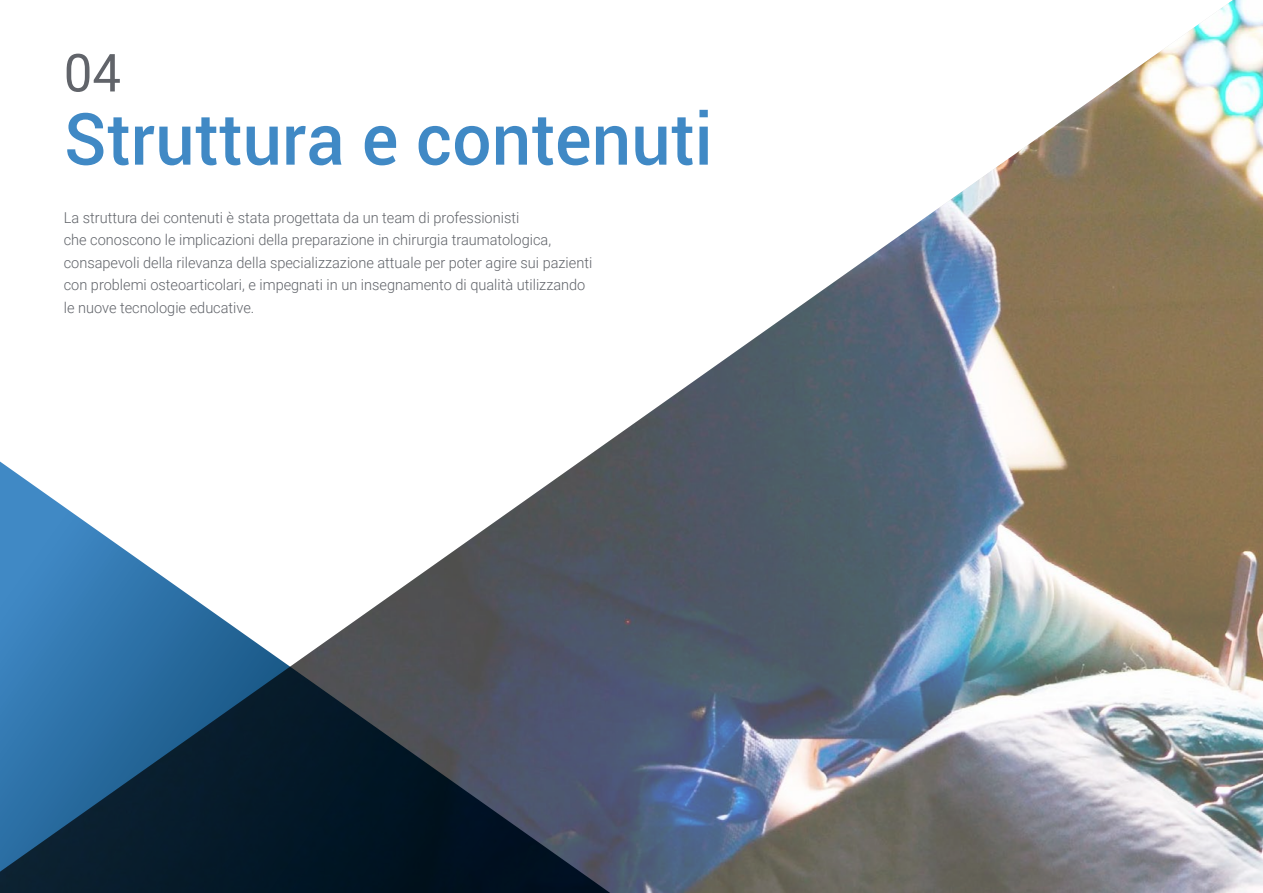
<style>
.page{position:relative;width:1263px;height:893px;background:#fff}
.page>*{position:absolute;margin:0;border:0;box-sizing:border-box;transform-origin:0 0}
.t1{font:500 72px "Roboto";color:#4089c5}
.t2{font:52.5px "Roboto";color:#61646a}
.t3{font:300 15px/22.5px "Roboto";color:#61646a}
</style>
<div class="page">
<img style="left:602px;top:0;width:661px;height:893px">
<svg style="left:0;top:446px;width:640px;height:447px"></svg>
<h2 class="t2" style="left:64px;top:36px;width:59px">04</h2>
<h1 class="t1" style="left:64px;top:88px;width:650px">Struttura e contenuti</h1>
<p class="t3" style="left:64px;top:205px;width:530px">La struttura dei contenuti è stata progettata da un team di professionisti<br>che conoscono le implicazioni della preparazione in chirurgia traumatologica, consapevoli della rilevanza della specializzazione attuale per poter agire sui pazienti con problemi osteoarticolari, e impegnati in un insegnamento di qualità utilizzando le nuove tecnologie educative.</p>
</div>
